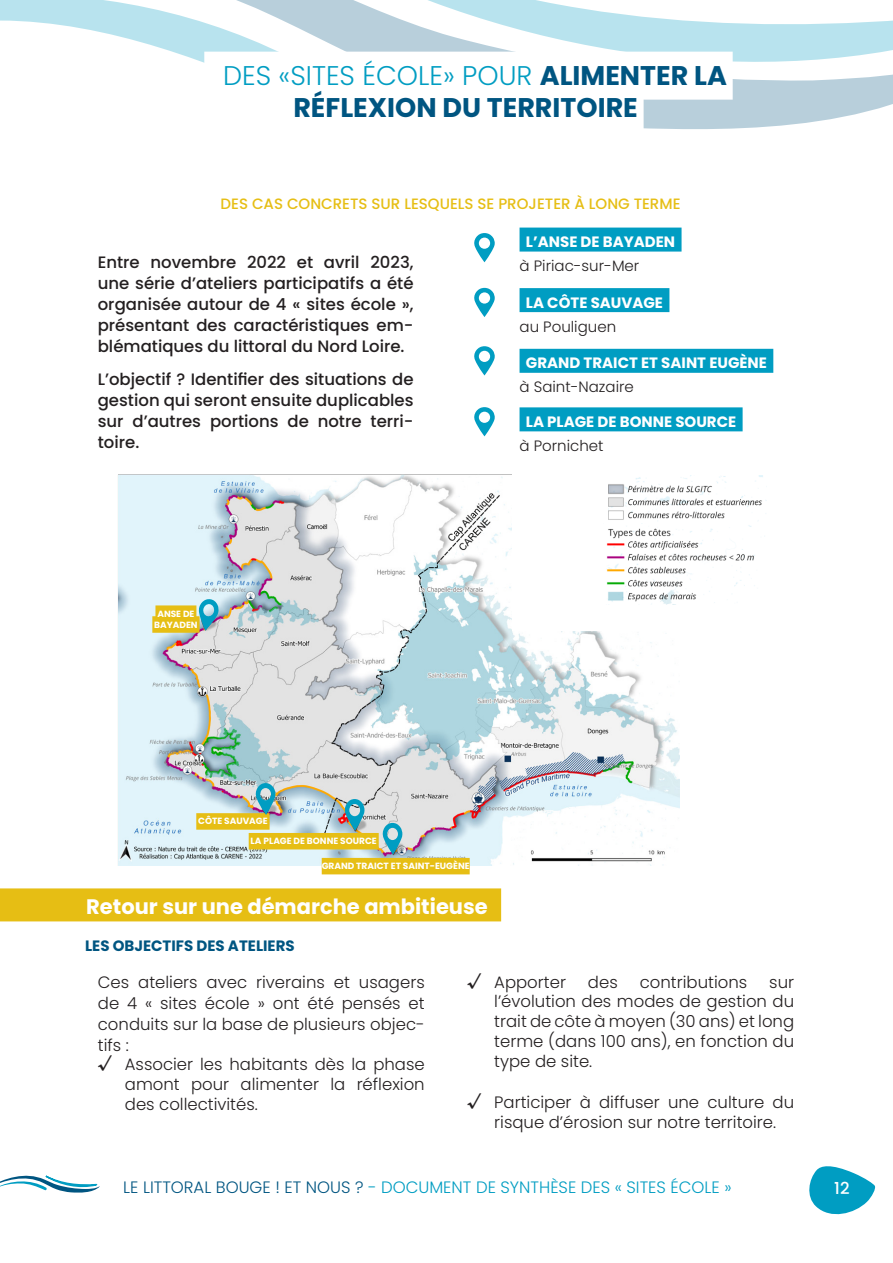
<style>
.page{position:relative;width:893px;height:1263px;background:#fff}
.page>*{position:absolute;margin:0;border:0;box-sizing:border-box;transform-origin:0 0}
.t1{font:700 27px/32.4px "Poppins";color:#005581}
.t2{font:700 21px "Poppins";color:#fff}
.VAC_Paragraphe_2_colonnes_copie{font:300 16.5px/19.8px "Poppins";color:#231f20;text-align:justify}
.VAC_Paragraphe_2_colonnes_copie-2{font:500 16.5px/21px "Poppins";color:#231f20;text-align:justify}
.t3{font:300 16.5px "Poppins";color:#009dc2}
.t4{font:500 16.5px "Poppins";color:#fff}
.Paragraphe_2_colonnes{font:700 15px "Poppins";color:#fff}
.Paragraphe_2_colonnes-2{font:300 15px "Poppins";color:#231f20}
.Paragraphe_2_colonnes-3{font:500 15px "Poppins";color:#e6be14}
.Paragraphe_2_colonnes-4{font:700 15px "Poppins";color:#005581}
.carte_nom{font:700 9px/10.8px "Poppins";color:#fff;text-align:center}
.s1{font-weight:300;color:#009dc2}
.s2{font-weight:600}
.s3{color:#005581}
</style>
<div class="page">
<svg style="left:809px;top:1166px;width:67px;height:49px"></svg>
<svg style="left:0;top:1175px;width:100px;height:18px"></svg>
<svg style="left:0;top:0;width:893px;height:129px"></svg>
<div style="left:204px;top:52px;width:529px;height:48px;background:#fff"></div>
<div style="left:293px;top:84px;width:351px;height:48px;background:#fff"></div>
<img style="left:118px;top:475px;width:561px;height:390px">
<div style="left:519px;top:228px;width:162px;height:24px;background:#009dc2"></div>
<div style="left:519px;top:407px;width:224px;height:24px;background:#009dc2"></div>
<div style="left:519px;top:288px;width:150px;height:24px;background:#009dc2"></div>
<div style="left:519px;top:349px;width:254px;height:24px;background:#009dc2"></div>
<svg style="left:474px;top:233px;width:21px;height:29px"></svg>
<svg style="left:474px;top:288px;width:21px;height:29px"></svg>
<svg style="left:474px;top:407px;width:21px;height:29px"></svg>
<svg style="left:474px;top:346px;width:21px;height:29px"></svg>
<div style="left:0;top:888px;width:501px;height:33px;background:#e6be14"></div>
<svg style="left:198px;top:599px;width:21px;height:32px"></svg>
<div style="left:155px;top:605px;width:41px;height:17px;background:#e6be14"></div>
<div style="left:152px;top:616px;width:48px;height:17px;background:#e6be14"></div>
<svg style="left:344px;top:799px;width:21px;height:32px"></svg>
<svg style="left:382px;top:823px;width:20px;height:32px"></svg>
<div style="left:196px;top:813px;width:74px;height:17px;background:#e6be14"></div>
<div style="left:249px;top:833px;width:130px;height:16px;background:#e6be14"></div>
<div style="left:322px;top:858px;width:148px;height:16px;background:#e6be14"></div>
<svg style="left:255px;top:783px;width:20px;height:32px"></svg>
<div style="left:512px;top:467px;width:227px;height:164px;background:#fff"></div>
<img style="left:608px;top:476px;width:158px;height:44px">
<img style="left:606px;top:523px;width:149px;height:81px">
<p class="t1" style="left:293px;top:59px;width:435px;text-indent:-70px"><span class="s1">DES «SITES ÉCOLE» POUR</span> ALIMENTER LA<br>RÉFLEXION DU TERRITOIRE</p>
<p class="Paragraphe_2_colonnes-3" style="left:221px;top:195px;width:461px">DES CAS CONCRETS SUR LESQUELS SE PROJETER À LONG TERME</p>
<p class="VAC_Paragraphe_2_colonnes_copie-2" style="left:98px;top:251px;width:317px">Entre novembre 2022 et avril 2023, une série d’ateliers participatifs a été organisée autour de 4 « sites école », présentant des caractéristiques em&shy;blématiques du littoral du Nord Loire.</p>
<p class="VAC_Paragraphe_2_colonnes_copie-2" style="left:98px;top:369px;width:317px">L’objectif ? Identifier des situations de gestion qui seront ensuite duplicables sur d’autres portions de notre terri&shy;toire.</p>
<p class="carte_nom" style="left:154px;top:608px;width:45px">ANSE DE<br>BAYADEN</p>
<p class="Paragraphe_2_colonnes" style="left:526px;top:233px;width:151px">L’ANSE DE BAYADEN</p>
<p class="Paragraphe_2_colonnes-2" style="left:519px;top:257px;width:121px">à Piriac-sur-Mer</p>
<p class="Paragraphe_2_colonnes" style="left:526px;top:294px;width:139px">LA CÔTE SAUVAGE</p>
<p class="Paragraphe_2_colonnes-2" style="left:519px;top:318px;width:98px">au Pouliguen</p>
<p class="Paragraphe_2_colonnes" style="left:526px;top:354px;width:243px">GRAND TRAICT ET SAINT EUGÈNE</p>
<p class="Paragraphe_2_colonnes-2" style="left:519px;top:378px;width:116px">à Saint-Nazaire</p>
<p class="Paragraphe_2_colonnes" style="left:526px;top:413px;width:212px">LA PLAGE DE BONNE SOURCE</p>
<p class="Paragraphe_2_colonnes-2" style="left:519px;top:437px;width:86px">à Pornichet</p>
<p class="carte_nom" style="left:198px;top:816px;width:71px">CÔTE SAUVAGE</p>
<p class="carte_nom" style="left:251px;top:836px;width:128px">LA PLAGE DE BONNE SOURCE</p>
<p class="carte_nom" style="left:322px;top:861px;width:149px">GRAND TRAICT ET SAINT-EUGÈNE</p>
<p class="t2" style="left:86px;top:894px;width:403px">Retour sur une démarche ambitieuse</p>
<p class="Paragraphe_2_colonnes-4" style="left:85px;top:937px;width:211px">LES OBJECTIFS DES ATELIERS</p>
<p class="VAC_Paragraphe_2_colonnes_copie" style="left:98px;top:971px;width:328px;line-height:21px">Ces ateliers avec riverains et usagers de 4 « sites école » ont été pensés et conduits sur la base de plusieurs objec&shy;tifs :</p>
<p class="VAC_Paragraphe_2_colonnes_copie" style="left:125px;top:1055px;width:301px;text-indent:-27px"><span class="s2">√</span> Associer les habitants dès la phase amont pour alimenter la réflexion des collectivités.</p>
<p class="VAC_Paragraphe_2_colonnes_copie" style="left:467px;top:972px;width:100px"><span class="s2">√</span> Apporter</p>
<p class="VAC_Paragraphe_2_colonnes_copie" style="left:588px;top:972px;width:31px">des</p>
<p class="VAC_Paragraphe_2_colonnes_copie" style="left:640px;top:972px;width:109px">contributions</p>
<p class="VAC_Paragraphe_2_colonnes_copie" style="left:494px;top:972px;width:301px;text-indent:275px">sur l’évolution des modes de gestion du trait de côte à moyen (30 ans) et long terme (dans 100 ans), en fonction du type de site.</p>
<p class="VAC_Paragraphe_2_colonnes_copie" style="left:467px;top:1092px;width:328px;text-align:center"><span class="s2">√</span> Participer à diffuser une culture du risque d’érosion sur notre territoire.</p>
<p class="t3" style="left:123px;top:1177px;width:610px"><span class="s3">LE LITTORAL BOUGE ! ET NOUS ?</span> - DOCUMENT DE SYNTHÈSE DES « SITES ÉCOLE »</p>
<p class="t4" style="left:834px;top:1179px;width:17px">12</p>
</div>
